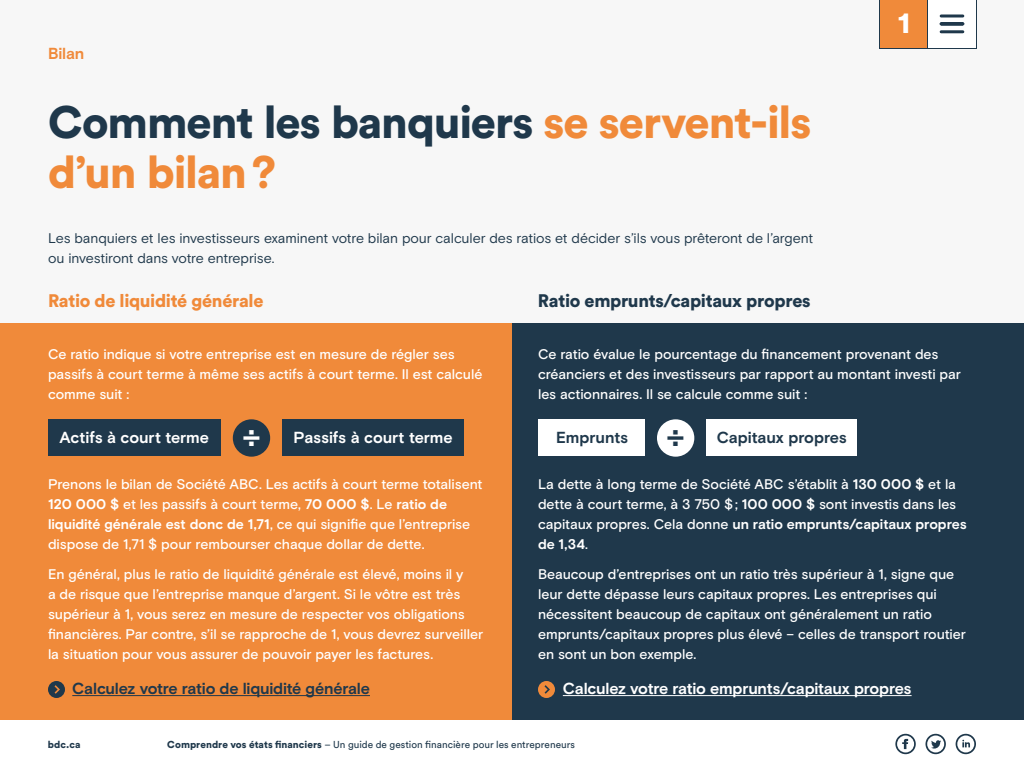
<style>
.page{position:relative;width:1024px;height:768px;background:#fff}
.page>*{position:absolute;margin:0;border:0;box-sizing:border-box;transform-origin:0 0}
.t1{font:900 45px/50px "Circular Std";letter-spacing:-.025em;color:#f08a3a}
.t2{font:900 30px "Circular Std";color:#fff}
.t3{font:900 18px "Circular Std";letter-spacing:-.015em;color:#1f384b}
.t4{font:900 18px "Circular Std";letter-spacing:-.02em;color:#f08a3a}
.t5{font:700 16px "Basis Grotesque";letter-spacing:-.01em;color:#fff}
.t6{font:700 16px "Basis Grotesque";letter-spacing:-.01em;color:#1f384b}
.t7{font:700 16px "Basis Grotesque";letter-spacing:-.015em;color:#f08a3a}
.t8{font:500 14px/20px "Basis Grotesque";letter-spacing:-.005em;color:#fff}
.t9{font:14px/20px "Basis Grotesque";letter-spacing:-.005em;color:#1f384b}
.t10{font:10px "Circular Std";color:#1f384b}
.t11{font:900 10px "Circular Std";color:#1f384b}
.s1{color:#1f384b}
.s2{font-size:32.8px}
.s3{font-weight:700}
.s4{font-weight:900}
</style>
<div class="page">
<div style="left:0;top:0;width:1024px;height:720px;background:#f7f7f7"></div>
<div style="left:0;top:323px;width:512px;height:442px;background:#f08a3a"></div>
<hr style="left:72px;top:695px;width:298px;height:1px;background:#1f384b">
<svg style="left:48px;top:681px;width:17px;height:17px"></svg>
<div style="left:512px;top:323px;width:512px;height:442px;background:#1f384b"></div>
<hr style="left:563px;top:695px;width:349px;height:1px;background:#fff">
<svg style="left:538px;top:681px;width:17px;height:17px"></svg>
<div style="left:48px;top:419px;width:173px;height:37px;background:#1f384b"></div>
<div style="left:282px;top:419px;width:182px;height:37px;background:#1f384b"></div>
<div style="left:233px;top:419px;width:37px;height:38px;background:#1f384b;border-radius:50%"></div>
<div style="left:538px;top:419px;width:107px;height:37px;background:#fff"></div>
<div style="left:706px;top:419px;width:151px;height:37px;background:#fff"></div>
<div style="left:657px;top:419px;width:37px;height:38px;background:#fff;border-radius:50%"></div>
<svg style="left:879px;top:0;width:98px;height:49px"></svg>
<svg style="left:941px;top:14px;width:22px;height:4px"></svg>
<hr style="left:941px;top:30px;width:22px;height:3px;background:#1f384b">
<hr style="left:941px;top:22px;width:22px;height:3px;background:#1f384b">
<div style="left:0;top:720px;width:1024px;height:48px;background:#fff"></div>
<svg style="left:895px;top:734px;width:21px;height:20px"></svg>
<svg style="left:956px;top:734px;width:20px;height:20px"></svg>
<svg style="left:925px;top:734px;width:21px;height:20px"></svg>
<p class="t7" style="left:48px;top:44px;width:38px">Bilan</p>
<h1 class="t1" style="left:48px;top:96px;width:765px"><span class="s1">Comment les banquiers</span> se servent-ils d’un bilan?</h1>
<p class="t9" style="left:48px;top:228px;width:767px">Les banquiers et les investisseurs examinent votre bilan pour calculer des ratios et décider s’ils vous prêteront de l’argent ou investiront dans votre entreprise.</p>
<p class="t4" style="left:48px;top:289px;width:217px">Ratio de liquidité générale</p>
<p class="t3" style="left:538px;top:289px;width:274px">Ratio emprunts/capitaux propres</p>
<h2 class="t2" style="left:898px;top:3px;width:14px">1</h2>
<p class="t8" style="left:48px;top:344px;width:436px">Ce ratio indique si votre entreprise est en mesure de régler ses passifs à court terme à même ses actifs à court terme. Il est calculé comme suit :</p>
<p class="t8" style="left:538px;top:344px;width:425px">Ce ratio évalue le pourcentage du financement provenant des créanciers et des investisseurs par rapport au montant investi par les actionnaires. Il se calcule comme suit :</p>
<p class="t5" style="left:60px;top:428px;width:395px">Actifs à court terme <span class="s2">÷</span> Passifs à court terme</p>
<p class="t6" style="left:556px;top:428px;width:292px">Emprunts <span class="s2">÷</span> Capitaux propres</p>
<p class="t8" style="left:48px;top:474px;width:436px">Prenons le bilan de Société ABC. Les actifs à court terme totalisent <span class="s3">120 000 $</span> et les passifs à court terme, <span class="s3">70 000 $</span>. Le <span class="s3">ratio de liquidité générale est donc de 1,71</span>, ce qui signifie que l’entreprise dispose de 1,71 $ pour rembourser chaque dollar de dette.</p>
<p class="t8" style="left:48px;top:564px;width:437px">En général, plus le ratio de liquidité générale est élevé, moins il y<br>a de risque que l’entreprise manque d’argent. Si le vôtre est très supérieur à 1, vous serez en mesure de respecter vos obligations financières. Par contre, s’il se rapproche de 1, vous devrez surveiller la situation pour vous assurer de pouvoir payer les factures.</p>
<p class="t6" style="left:72px;top:679px;width:299px">Calculez votre ratio de liquidité générale</p>
<p class="t8" style="left:538px;top:474px;width:430px">La dette à long terme de Société ABC s’établit à <span class="s3">130 000 $</span> et la dette à court terme, à 3 750 $; <span class="s3">100 000 $</span> sont investis dans les capitaux propres. Cela donne <span class="s3">un ratio emprunts/capitaux propres de 1,34</span>.</p>
<p class="t8" style="left:538px;top:564px;width:430px">Beaucoup d’entreprises ont un ratio très supérieur à 1, signe que leur dette dépasse leurs capitaux propres. Les entreprises qui nécessitent beaucoup de capitaux ont généralement un ratio emprunts/capitaux propres plus élevé – celles de transport routier en sont un bon exemple.</p>
<p class="t5" style="left:563px;top:679px;width:350px">Calculez votre ratio emprunts/capitaux propres</p>
<p class="t11" style="left:48px;top:738px;width:34px">bdc.ca</p>
<p class="t10" style="left:167px;top:738px;width:409px"><span class="s4">Comprendre vos états financiers</span> – Un guide de gestion financière pour les entrepreneurs</p>
</div>
